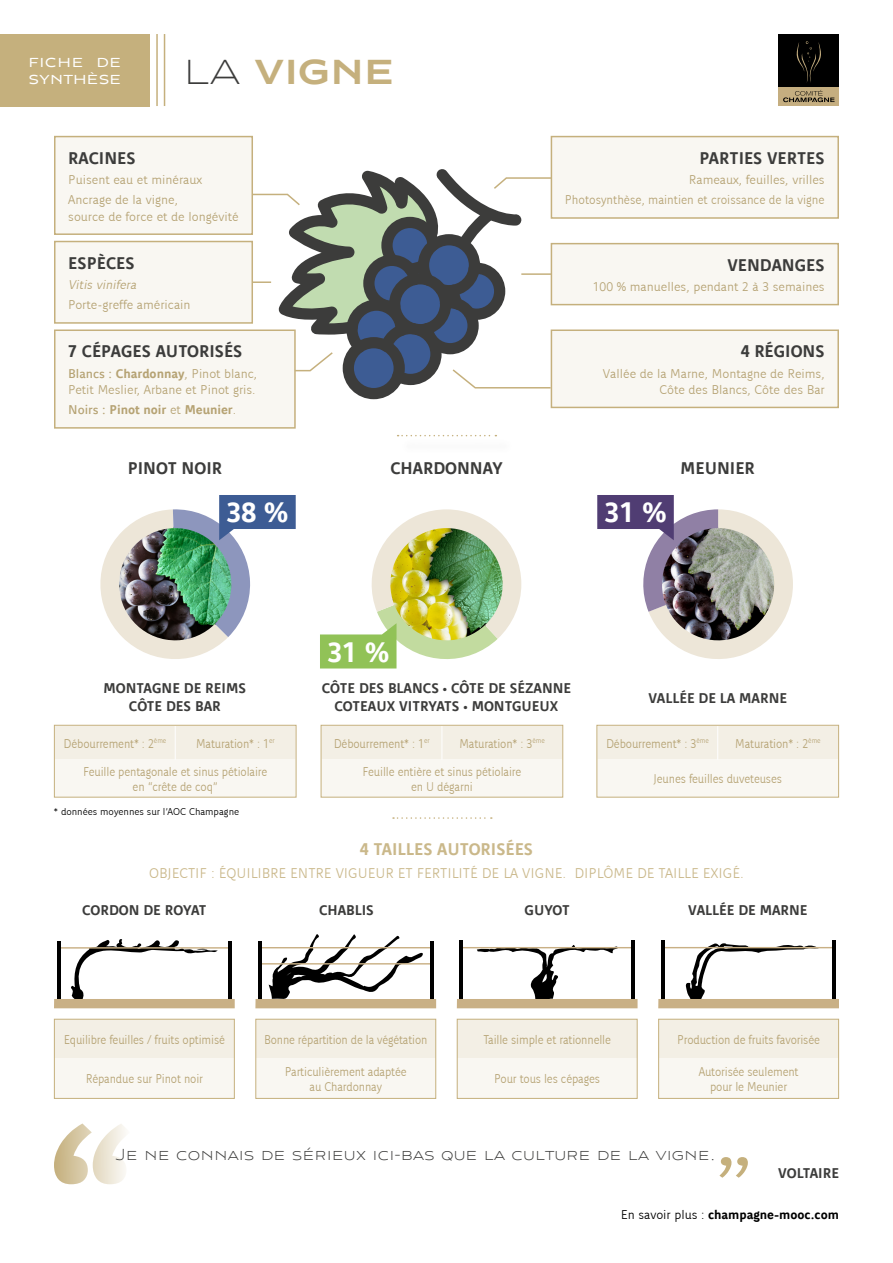
<style>
.page{position:relative;width:893px;height:1263px;background:#fff}
.page>*{position:absolute;margin:0;border:0;box-sizing:border-box;transform-origin:0 0}
.t1{font:700 36px "CIVC Title";color:#c5b07d}
.t2{font:700 30px "CIVC Sans";color:#fff}
.t3{font:700 18px "CIVC Sans";color:#3c3c3b}
.t4{font:700 18px "CIVC Sans";color:#cab88a}
.t5{font:300 16.5px "CIVC Title";color:#3c3c3b}
.t6{font:700 15px/18px "CIVC Sans";color:#3c3c3b;text-align:center}
.t7{font:300 15px "CIVC Sans";color:#cab88a}
.t8{font:300 13.5px/28px "CIVC Sans";letter-spacing:-.01em;color:#b6a374;scale:.9 1}
.t9{font:300 13.5px/20.4px "CIVC Sans";letter-spacing:-.01em;color:#b6a374}
.t10{font:700 13.5px "CIVC Sans";color:#000}
.t11{font:300 13.5px "CIVC Sans";letter-spacing:-.01em;color:#b6a374;scale:.89 1}
.t12{font:700 13.5px "CIVC Sans";color:#b6a374}
.t13{font:13.5px/16.2px "CIVC Title";letter-spacing:.005em;color:#fff}
.t14{font:italic 300 13.5px "CIVC Sans";color:#b6a374}
.t15{font:300 10.5px "CIVC Sans";color:#000}
.s1{font-weight:300;color:#3c3c3b}
.s2{font-weight:400}
.s3{font-weight:700}
.s4{font-weight:300}
</style>
<div class="page">
<div style="left:55px;top:137px;width:197px;height:97px;background:#f9f7f2"></div>
<div style="left:54px;top:136px;width:199px;height:99px;border:2px solid #c5b07d"></div>
<div style="left:55px;top:330px;width:240px;height:98px;background:#f9f7f2"></div>
<div style="left:54px;top:329px;width:242px;height:100px;border:2px solid #c5b07d"></div>
<div style="left:551px;top:137px;width:287px;height:81px;background:#f9f7f2"></div>
<div style="left:551px;top:136px;width:288px;height:83px;border:2px solid #c5b07d"></div>
<div style="left:551px;top:330px;width:287px;height:77px;background:#f9f7f2"></div>
<div style="left:551px;top:329px;width:288px;height:79px;border:2px solid #c5b07d"></div>
<div style="left:55px;top:241px;width:197px;height:82px;background:#f9f7f2"></div>
<div style="left:54px;top:241px;width:199px;height:83px;border:2px solid #c5b07d"></div>
<div style="left:551px;top:244px;width:287px;height:61px;background:#f9f7f2"></div>
<div style="left:551px;top:243px;width:288px;height:62px;border:2px solid #c5b07d"></div>
<svg style="left:251px;top:168px;width:302px;height:232px"></svg>
<hr style="left:164px;top:34px;width:1px;height:72px;background:#c5b07d">
<hr style="left:156px;top:34px;width:2px;height:72px;background:#c5b07d">
<div style="left:0;top:34px;width:150px;height:72px;background:#c5b07d"></div>
<svg style="left:54px;top:1123px;width:72px;height:61px"></svg>
<svg style="left:719px;top:1157px;width:29px;height:21px"></svg>
<img style="left:100px;top:495px;width:196px;height:164px">
<svg style="left:597px;top:495px;width:196px;height:164px"></svg>
<div style="left:56px;top:727px;width:238px;height:33px;background:#f3efe5"></div>
<div style="left:55px;top:760px;width:241px;height:37px;background:#f9f7f2"></div>
<hr style="left:175px;top:726px;width:1px;height:34px;background:#fff">
<div style="left:54px;top:725px;width:242px;height:72px;border:1px solid #c5b07d"></div>
<div style="left:323px;top:727px;width:238px;height:33px;background:#f3efe5"></div>
<div style="left:321px;top:760px;width:241px;height:37px;background:#f9f7f2"></div>
<hr style="left:442px;top:726px;width:1px;height:34px;background:#fff">
<div style="left:321px;top:725px;width:242px;height:72px;border:1px solid #c5b07d"></div>
<div style="left:598px;top:727px;width:239px;height:33px;background:#f3efe5"></div>
<div style="left:597px;top:760px;width:241px;height:37px;background:#f9f7f2"></div>
<hr style="left:717px;top:726px;width:1px;height:34px;background:#fff">
<div style="left:596px;top:725px;width:243px;height:72px;border:1px solid #c5b07d"></div>
<div style="left:256px;top:1019px;width:179px;height:40px;background:#f3efe5"></div>
<div style="left:256px;top:1059px;width:179px;height:39px;background:#f9f7f2"></div>
<div style="left:255px;top:1019px;width:181px;height:80px;border:1px solid #c5b07d"></div>
<div style="left:55px;top:1019px;width:179px;height:40px;background:#f3efe5"></div>
<div style="left:55px;top:1059px;width:179px;height:39px;background:#f9f7f2"></div>
<div style="left:54px;top:1019px;width:181px;height:80px;border:1px solid #c5b07d"></div>
<div style="left:458px;top:1019px;width:179px;height:40px;background:#f3efe5"></div>
<div style="left:458px;top:1059px;width:179px;height:39px;background:#f9f7f2"></div>
<div style="left:457px;top:1019px;width:181px;height:80px;border:1px solid #c5b07d"></div>
<div style="left:659px;top:1019px;width:179px;height:40px;background:#f3efe5"></div>
<div style="left:659px;top:1059px;width:179px;height:39px;background:#f9f7f2"></div>
<div style="left:658px;top:1019px;width:181px;height:80px;border:1px solid #c5b07d"></div>
<svg style="left:269px;top:934px;width:154px;height:65px"></svg>
<hr style="left:260px;top:947px;width:172px;height:1px;background:#c9b085">
<hr style="left:260px;top:963px;width:172px;height:1px;background:#c9b085">
<hr style="left:258px;top:941px;width:4px;height:59px;background:#000">
<hr style="left:430px;top:941px;width:3px;height:59px;background:#000">
<div style="left:255px;top:999px;width:181px;height:9px;background:#c9b085"></div>
<svg style="left:70px;top:939px;width:148px;height:60px"></svg>
<hr style="left:59px;top:947px;width:171px;height:1px;background:#c9b085">
<hr style="left:57px;top:941px;width:3px;height:58px;background:#000">
<hr style="left:228px;top:941px;width:4px;height:58px;background:#000">
<div style="left:54px;top:999px;width:181px;height:9px;background:#c9b085"></div>
<svg style="left:477px;top:945px;width:141px;height:54px"></svg>
<hr style="left:461px;top:947px;width:172px;height:1px;background:#c9b085">
<hr style="left:460px;top:940px;width:3px;height:59px;background:#000">
<hr style="left:631px;top:940px;width:4px;height:59px;background:#000">
<div style="left:457px;top:999px;width:181px;height:9px;background:#c9b085"></div>
<svg style="left:685px;top:943px;width:134px;height:56px"></svg>
<hr style="left:663px;top:947px;width:171px;height:1px;background:#c9b085">
<hr style="left:661px;top:940px;width:4px;height:59px;background:#000">
<hr style="left:833px;top:940px;width:3px;height:59px;background:#000">
<div style="left:658px;top:999px;width:181px;height:9px;background:#c9b085"></div>
<svg style="left:393px;top:817px;width:99px;height:2px"></svg>
<svg style="left:398px;top:435px;width:98px;height:1px"></svg>
<div style="left:779px;top:34px;width:60px;height:53px;background:#000"></div>
<div style="left:779px;top:87px;width:60px;height:19px;background:#c5ae80"></div>
<svg style="left:796px;top:41px;width:25px;height:42px"></svg>
<svg style="left:783px;top:90px;width:51px;height:12px"></svg>
<svg style="left:320px;top:509px;width:201px;height:159px"></svg>
<p class="t13" style="left:29px;top:55px;width:94px">FICHE DE<br>SYNTHÈSE</p>
<h1 class="t1" style="left:183px;top:51px;width:212px"><span class="s1">LA</span> VIGNE</h1>
<h3 class="t3" style="left:68px;top:148px;width:69px">RACINES</h3>
<p class="t9" style="left:68px;top:170px;width:135px">Puisent eau et minéraux<br>Ancrage de la vigne,</p>
<p class="t9" style="left:68px;top:206px;width:172px">source de force et de longévité</p>
<h3 class="t3" style="left:68px;top:253px;width:68px">ESPÈCES</h3>
<p class="t14" style="left:68px;top:277px;width:72px">Vitis vinifera</p>
<p class="t9" style="left:68px;top:295px;width:124px">Porte-greffe américain</p>
<h3 class="t3" style="left:68px;top:342px;width:176px">7 CÉPAGES AUTORISÉS</h3>
<p class="t9" style="left:68px;top:365px;width:191px;line-height:16.2px"><span class="s2">Blancs :</span> <span class="s3">Chardonnay</span>, Pinot blanc,<br>Petit Meslier, Arbane et Pinot gris.</p>
<p class="t12" style="left:68px;top:403px;width:169px"><span class="s2">Noirs :</span> Pinot noir <span class="s4">et</span> Meunier<span class="s4">.</span></p>
<h3 class="t3" style="left:128px;top:459px;width:96px">PINOT NOIR</h3>
<h3 class="t3" style="left:390px;top:459px;width:114px">CHARDONNAY</h3>
<h3 class="t3" style="left:699px;top:148px;width:127px">PARTIES VERTES</h3>
<p class="t9" style="left:565px;top:170px;width:261px;text-align:right">Rameaux, feuilles, vrilles<br>Photosynthèse, maintien et croissance de la vigne</p>
<h3 class="t3" style="left:727px;top:255px;width:99px">VENDANGES</h3>
<p class="t9" style="left:593px;top:277px;width:233px">100 % manuelles, pendant 2 à 3 semaines</p>
<h3 class="t3" style="left:741px;top:342px;width:86px">4 RÉGIONS</h3>
<p class="t9" style="left:603px;top:365px;width:223px;line-height:16.2px;text-align:right">Vallée de la Marne, Montagne de Reims,<br>Côte des Blancs, Côte des Bar</p>
<h3 class="t3" style="left:681px;top:459px;width:76px">MEUNIER</h3>
<h2 class="t2" style="left:227px;top:496px;width:63px">38 %</h2>
<h2 class="t2" style="left:605px;top:496px;width:63px">31 %</h2>
<h2 class="t2" style="left:327px;top:636px;width:63px">31 %</h2>
<p class="t6" style="left:104px;top:680px;width:144px">MONTAGNE DE REIMS<br>CÔTE DES BAR</p>
<p class="t6" style="left:322px;top:680px;width:251px">CÔTE DES BLANCS • CÔTE DE SÉZANNE<br>COTEAUX VITRYATS • MONTGUEUX</p>
<p class="t6" style="left:648px;top:689px;width:140px">VALLÉE DE LA MARNE</p>
<p class="t8" style="left:64px;top:729px;width:116px">Débourrement* : 2<sup>ème</sup></p>
<p class="t8" style="left:83px;top:729px;width:214px;text-indent:113px">Maturation* : 1<sup>er<br></sup>Feuille pentagonale et sinus pétiolaire</p>
<p class="t8" style="left:133px;top:772px;width:96px">en “crête de coq”</p>
<p class="t8" style="left:362px;top:729px;width:204px;text-indent:97px">Maturation* : 3<sup>ème<br></sup>Feuille entière et sinus pétiolaire</p>
<p class="t8" style="left:411px;top:772px;width:70px">en U dégarni</p>
<p class="t8" style="left:334px;top:729px;width:108px">Débourrement* : 1<sup>er</sup></p>
<p class="t8" style="left:606px;top:729px;width:116px">Débourrement* : 3<sup>ème</sup></p>
<p class="t8" style="left:735px;top:729px;width:96px">Maturation* : 2<sup>ème</sup></p>
<p class="t8" style="left:653px;top:765px;width:144px">Jeunes feuilles duveteuses</p>
<p class="t15" style="left:54px;top:806px;width:187px">* données moyennes sur l’AOC Champagne</p>
<h3 class="t4" style="left:360px;top:840px;width:175px">4 TAILLES AUTORISÉES</h3>
<p class="t7" style="left:149px;top:865px;width:596px">OBJECTIF : ÉQUILIBRE ENTRE VIGUEUR ET FERTILITÉ DE LA VIGNE. DIPLÔME DE TAILLE EXIGÉ.</p>
<p class="t6" style="left:82px;top:901px;width:126px">CORDON DE ROYAT</p>
<p class="t6" style="left:319px;top:901px;width:56px">CHABLIS</p>
<p class="t6" style="left:524px;top:901px;width:47px">GUYOT</p>
<p class="t6" style="left:688px;top:901px;width:121px">VALLÉE DE MARNE</p>
<p class="t8" style="left:64px;top:1026px;width:181px">Equilibre feuilles / fruits optimisé</p>
<p class="t8" style="left:86px;top:1065px;width:132px">Répandue sur Pinot noir</p>
<p class="t11" style="left:264px;top:1033px;width:185px">Bonne répartition de la végétation</p>
<p class="t8" style="left:285px;top:1064px;width:137px;line-height:15px;text-align:center">Particulièrement adaptée au Chardonnay</p>
<p class="t8" style="left:483px;top:1026px;width:143px">Taille simple et rationnelle</p>
<p class="t8" style="left:494px;top:1065px;width:119px">Pour tous les cépages</p>
<p class="t8" style="left:677px;top:1026px;width:160px">Production de fruits favorisée</p>
<p class="t8" style="left:699px;top:1064px;width:113px;line-height:15px;text-align:center">Autorisée seulement pour le Meunier</p>
<p class="t5" style="left:116px;top:1145px;width:601px">Je ne connais de sérieux ici-bas que la culture de la vigne.</p>
<p class="t6" style="left:778px;top:1164px;width:62px">VOLTAIRE</p>
<p class="t10" style="left:621px;top:1207px;width:220px"><span class="s4">En savoir plus :</span> champagne-mooc.com</p>
</div>
